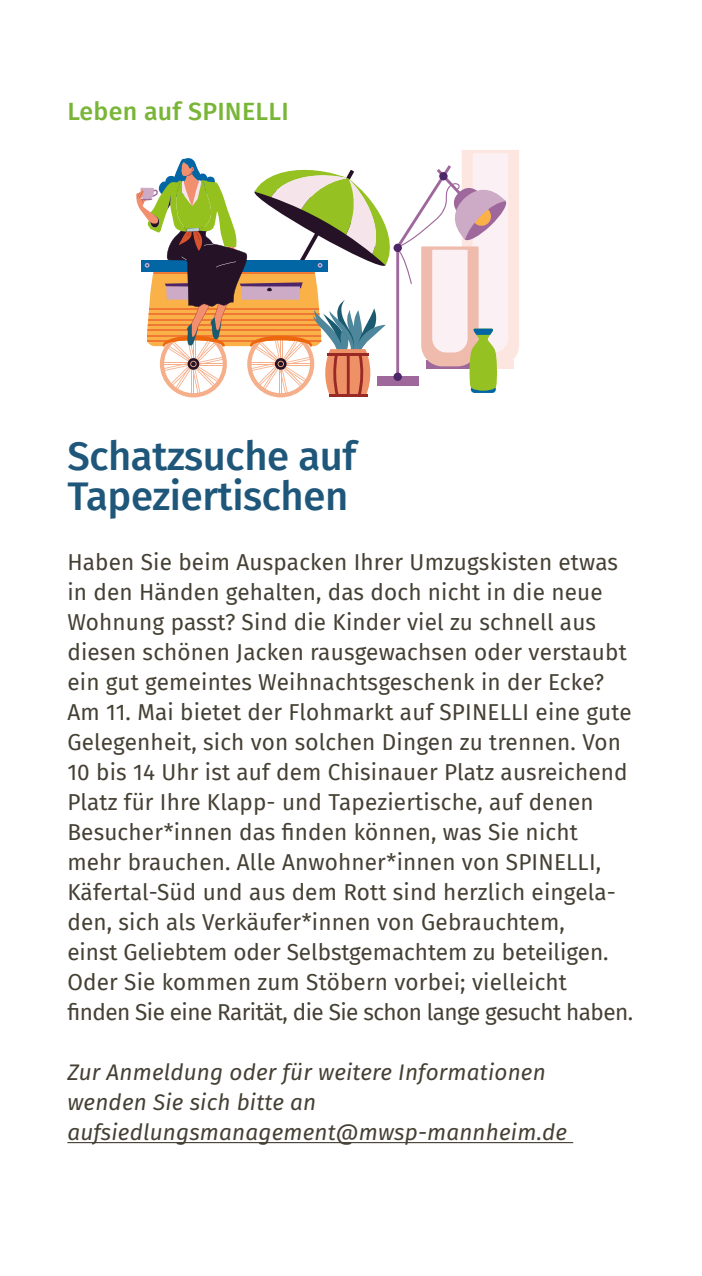
<style>
.page{position:relative;width:702px;height:1276px;background:#fff}
.page>*{position:absolute;margin:0;border:0;box-sizing:border-box;transform-origin:0 0}
.t1{font:500 40px/40px "Fira Sans";letter-spacing:-.01em;color:#1f577a}
.t2{font:500 25px "Fira Sans";letter-spacing:.01em;color:#79b638}
.t3{font:22.5px/30px "Fira Sans";letter-spacing:.01em;color:#454034}
.t4{font:italic 22.5px/30px "Fira Sans";letter-spacing:.01em;color:#454034}
</style>
<div class="page">
<hr style="left:67px;top:1142px;width:506px;height:1px;background:#454034">
<svg style="left:136px;top:150px;width:383px;height:247px"></svg>
<p class="t2" style="left:67px;top:91px;width:223px">Leben auf SPINELLI</p>
<p class="t1" style="left:67px;top:434px;width:290px">Schatzsuche auf<br>Tapeziertischen</p>
<p class="t3" style="left:67px;top:547px;width:561px">Haben Sie beim Auspacken Ihrer Umzugskisten etwas in den Händen gehalten, das doch nicht in die neue Wohnung passt? Sind die Kinder viel zu schnell aus diesen schönen Jacken rausgewachsen oder verstaubt ein gut gemeintes Weihnachtsgeschenk in der Ecke?</p>
<p class="t3" style="left:67px;top:697px;width:567px">Am 11. Mai bietet der Flohmarkt auf SPINELLI eine gute Gelegenheit, sich von solchen Dingen zu trennen. Von 10 bis 14 Uhr ist auf dem Chisinauer Platz ausreichend Platz für Ihre Klapp- und Tapeziertische, auf denen Besucher*innen das finden können, was Sie nicht mehr brauchen. Alle Anwohner*innen von SPINELLI, Käfertal-Süd und aus dem Rott sind herzlich eingela&shy;den, sich als Verkäufer*innen von Gebrauchtem,<br>einst Geliebtem oder Selbstgemachtem zu beteiligen.<br>Oder Sie kommen zum Stöbern vorbei; vielleicht finden Sie eine Rarität, die Sie schon lange gesucht haben.</p>
<p class="t4" style="left:67px;top:1057px;width:501px">Zur Anmeldung oder für weitere Informationen wenden Sie sich bitte an aufsiedlungsmanagement@mwsp-mannheim.de</p>
</div>
